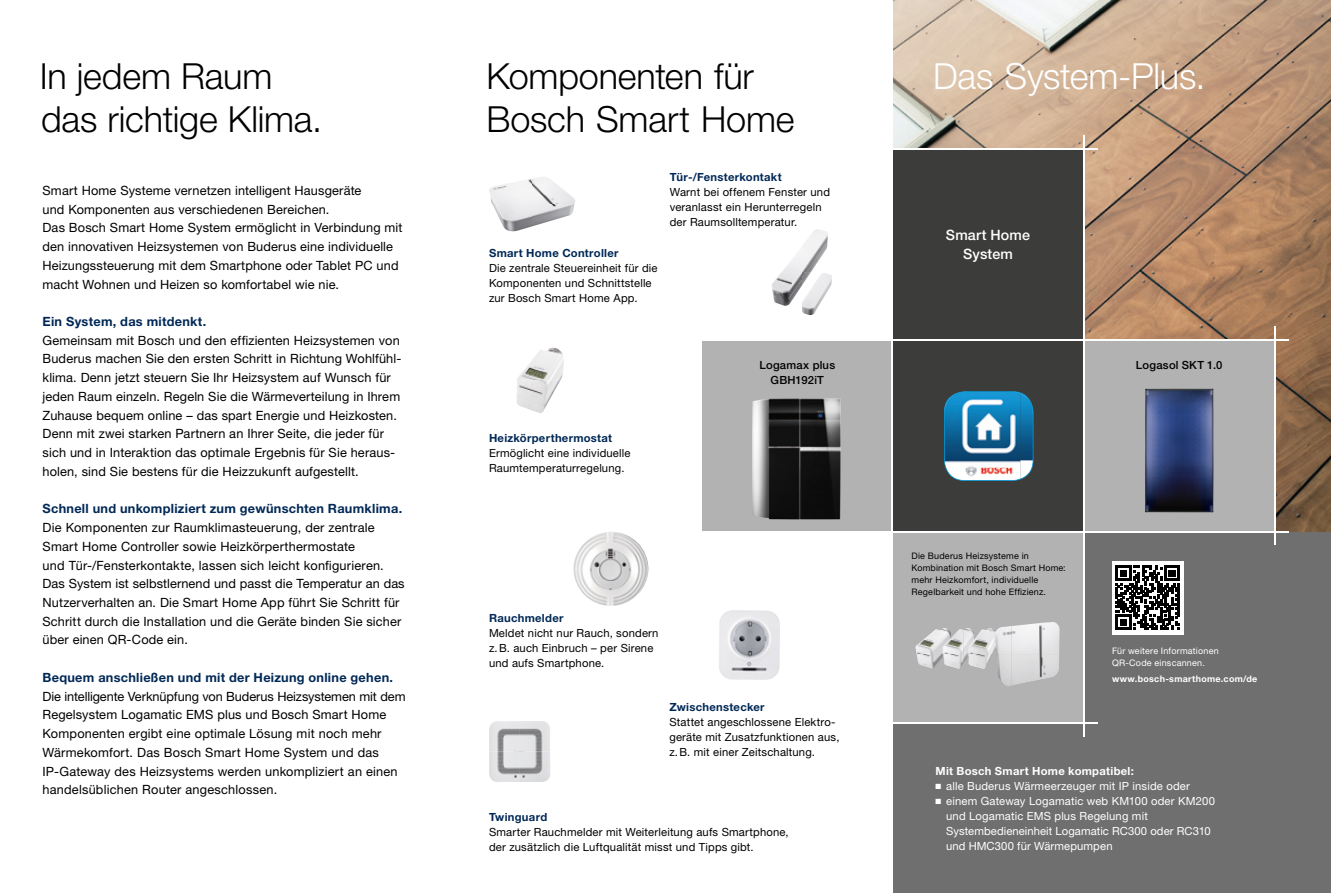
<style>
.page{position:relative;width:1331px;height:893px;background:#fff}
.page>*{position:absolute;margin:0;border:0;box-sizing:border-box;transform-origin:0 0}
.t1{font:300 36px/42px "Helvetica Neue LT Pro";letter-spacing:-.005em;color:#000}
.t2{font:300 36px "Helvetica Neue LT Pro";letter-spacing:-.005em;color:#fff}
.t3{font:500 14.25px/18.8px "Helvetica Neue LT Pro";letter-spacing:.01em;color:#fff;text-align:center}
.t4{font:12.75px/18.8px "Helvetica Neue LT Pro";letter-spacing:.01em;color:#000}
.t5{font:700 12.75px "Helvetica Neue LT Pro";letter-spacing:.02em;color:#002856}
.t6{font:11.25px/15px "Helvetica Neue LT Pro";letter-spacing:.015em;color:#000}
.t7{font:11.25px/15px "Helvetica Neue LT Pro";letter-spacing:.015em;color:#fff}
.t8{font:700 11.25px "Helvetica Neue LT Pro";letter-spacing:.025em;color:#002856}
.t9{font:500 11.25px "Helvetica Neue LT Pro";letter-spacing:.02em;color:#000}
.t10{font:700 11.25px "Helvetica Neue LT Pro";letter-spacing:.025em;color:#fff}
.t11{font:9px/12px "Helvetica Neue LT Pro";letter-spacing:.02em;color:#000}
.t12{font:9px/12px "Helvetica Neue LT Pro";letter-spacing:.025em;color:#fff}
.t13{font:700 9px "Helvetica Neue LT Pro";letter-spacing:.03em;color:#fff}
</style>
<div class="page">
<img style="left:489px;top:177px;width:86px;height:27px">
<img style="left:492px;top:204px;width:40px;height:27px">
<img style="left:532px;top:204px;width:42px;height:22px">
<img style="left:517px;top:348px;width:47px;height:32px">
<img style="left:516px;top:380px;width:44px;height:33px">
<img style="left:802px;top:229px;width:26px;height:43px">
<img style="left:772px;top:272px;width:30px;height:34px">
<img style="left:802px;top:272px;width:30px;height:43px">
<img style="left:719px;top:610px;width:61px;height:70px">
<img style="left:489px;top:721px;width:61px;height:61px">
<img style="left:573px;top:532px;width:75px;height:74px;border-radius:37px">
<div style="left:893px;top:525px;width:438px;height:368px;background:#706f6f"></div>
<img style="left:893px;top:0;width:438px;height:531px">
<div style="left:1112px;top:561px;width:71px;height:73px;background:#fff"></div>
<svg style="left:1115px;top:565px;width:65px;height:65px"></svg>
<div style="left:701px;top:340px;width:191px;height:191px;background:#b3b2b2"></div>
<div style="left:892px;top:149px;width:192px;height:191px;background:#3c3c3b"></div>
<div style="left:892px;top:340px;width:192px;height:191px;background:#3c3c3b"></div>
<div style="left:1084px;top:340px;width:191px;height:191px;background:#b3b2b2"></div>
<div style="left:892px;top:531px;width:192px;height:192px;background:#b3b2b2"></div>
<hr style="left:1083px;top:135px;width:1px;height:602px;background:#fff">
<hr style="left:892px;top:135px;width:1px;height:602px;background:#fff">
<hr style="left:1275px;top:327px;width:1px;height:218px;background:#fff">
<hr style="left:701px;top:327px;width:1px;height:218px;background:#fff">
<hr style="left:687px;top:340px;width:602px;height:1px;background:#fff">
<hr style="left:687px;top:531px;width:602px;height:1px;background:#fff">
<hr style="left:879px;top:148px;width:218px;height:1px;background:#fff">
<hr style="left:879px;top:722px;width:219px;height:1px;background:#fff">
<img style="left:1145px;top:389px;width:68px;height:123px">
<img style="left:915px;top:628px;width:48px;height:41px">
<img style="left:963px;top:626px;width:48px;height:60px">
<img style="left:1011px;top:622px;width:48px;height:64px">
<svg style="left:944px;top:391px;width:89px;height:90px;background:#5e97b8"></svg>
<img style="left:752px;top:398px;width:89px;height:121px">
<h1 class="t1" style="left:40px;top:55px;width:284px">In jedem Raum das richtige Klima.</h1>
<p class="t4" style="left:43px;top:181px;width:362px">Smart Home Systeme vernetzen intelligent Hausgeräte<br>und Komponenten aus verschiedenen Bereichen.<br>Das Bosch Smart Home System ermöglicht in Verbindung mit den innovativen Heizsystemen von Buderus eine individuelle Heizungssteuerung mit dem Smartphone oder Tablet PC und macht Wohnen und Heizen so komfortabel wie nie.</p>
<p class="t5" style="left:43px;top:313px;width:165px">Ein System, das mitdenkt.</p>
<p class="t4" style="left:43px;top:331px;width:360px">Gemeinsam mit Bosch und den effizienten Heizsystemen von Buderus machen Sie den ersten Schritt in Richtung Wohlfühl&shy;klima. Denn jetzt steuern Sie Ihr Heizsystem auf Wunsch für jeden Raum einzeln. Regeln Sie die Wärmeverteilung in Ihrem Zuhause bequem online – das spart Energie und Heizkosten.<br>Denn mit zwei starken Partnern an Ihrer Seite, die jeder für sich und in Interaktion das optimale Ergebnis für Sie heraus&shy;holen, sind Sie bestens für die Heizzukunft aufgestellt.</p>
<p class="t5" style="left:43px;top:501px;width:361px">Schnell und unkompliziert zum gewünschten Raumklima.</p>
<p class="t4" style="left:43px;top:518px;width:364px">Die Komponenten zur Raumklimasteuerung, der zentrale Smart Home Controller sowie Heizkörperthermostate<br>und Tür-/Fensterkontakte, lassen sich leicht konfigurieren.<br>Das System ist selbstlernend und passt die Temperatur an das Nutzerverhalten an. Die Smart Home App führt Sie Schritt für Schritt durch die Installation und die Geräte binden Sie sicher über einen QR-Code ein.</p>
<p class="t5" style="left:43px;top:669px;width:352px">Bequem anschließen und mit der Heizung online gehen.</p>
<p class="t4" style="left:43px;top:686px;width:365px">Die intelligente Verknüpfung von Buderus Heizsystemen mit dem Regelsystem Logamatic EMS plus und Bosch Smart Home Komponenten ergibt eine optimale Lösung mit noch mehr Wärmekomfort. Das Bosch Smart Home System und das IP-Gateway des Heizsystems werden unkompliziert an einen handelsüblichen Router angeschlossen.</p>
<h1 class="t1" style="left:486px;top:55px;width:310px">Komponenten für<br>Bosch Smart Home</h1>
<h1 class="t2" style="left:933px;top:55px;width:274px">Das System-Plus.</h1>
<p class="t8" style="left:489px;top:246px;width:131px">Smart Home Controller</p>
<p class="t6" style="left:489px;top:260px;width:170px">Die zentrale Steuereinheit für die<br>Komponenten und Schnittstelle zur Bosch Smart Home App.</p>
<p class="t8" style="left:670px;top:169px;width:114px">Tür-/Fensterkontakt</p>
<p class="t6" style="left:670px;top:184px;width:162px">Warnt bei offenem Fenster und veranlasst ein Herunterregeln der Raumsolltemperatur.</p>
<p class="t3" style="left:946px;top:226px;width:85px">Smart Home<br>System</p>
<p class="t8" style="left:489px;top:431px;width:125px">Heizkörperthermostat</p>
<p class="t6" style="left:489px;top:445px;width:143px">Ermöglicht eine individuelle<br>Raumtemperaturregelung.</p>
<p class="t9" style="left:759px;top:359px;width:77px">Logamax plus</p>
<p class="t9" style="left:1136px;top:359px;width:88px">Logasol SKT 1.0</p>
<p class="t9" style="left:771px;top:374px;width:55px">GBH192iT</p>
<p class="t8" style="left:489px;top:611px;width:76px">Rauchmelder</p>
<p class="t6" style="left:489px;top:626px;width:171px">Meldet nicht nur Rauch, sondern z. B. auch Einbruch – per Sirene und aufs Smartphone.</p>
<p class="t8" style="left:669px;top:700px;width:97px">Zwischenstecker</p>
<p class="t6" style="left:669px;top:714px;width:172px">Stattet angeschlossene Elektro&shy;geräte mit Zusatzfunktionen aus, z. B. mit einer Zeitschaltung.</p>
<p class="t11" style="left:911px;top:550px;width:156px">Die Buderus Heizsysteme in<br>Kombination mit Bosch Smart Home: mehr Heizkomfort, individuelle<br>Regelbarkeit und hohe Effizienz.</p>
<p class="t12" style="left:1112px;top:644px;width:108px">Für weitere Informationen<br>QR-Code einscannen.</p>
<p class="t13" style="left:1112px;top:673px;width:147px">www.bosch-smarthome.com/de</p>
<p class="t8" style="left:489px;top:809px;width:60px">Twinguard</p>
<p class="t6" style="left:489px;top:824px;width:301px">Smarter Rauchmelder mit Weiterleitung aufs Smartphone, der zusätzlich die Luftqualität misst und Tipps gibt.</p>
<p class="t10" style="left:935px;top:764px;width:200px">Mit Bosch Smart Home kompatibel:</p>
<p class="t7" style="left:935px;top:778px;width:256px">■ alle Buderus Wärmeerzeuger mit IP inside oder</p>
<p class="t7" style="left:946px;top:793px;width:270px;text-indent:-11px">■ einem Gateway Logamatic web KM100 oder KM200 und Logamatic EMS plus Regelung mit Systembedieneinheit Logamatic RC300 oder RC310 und HMC300 für Wärmepumpen</p>
</div>
